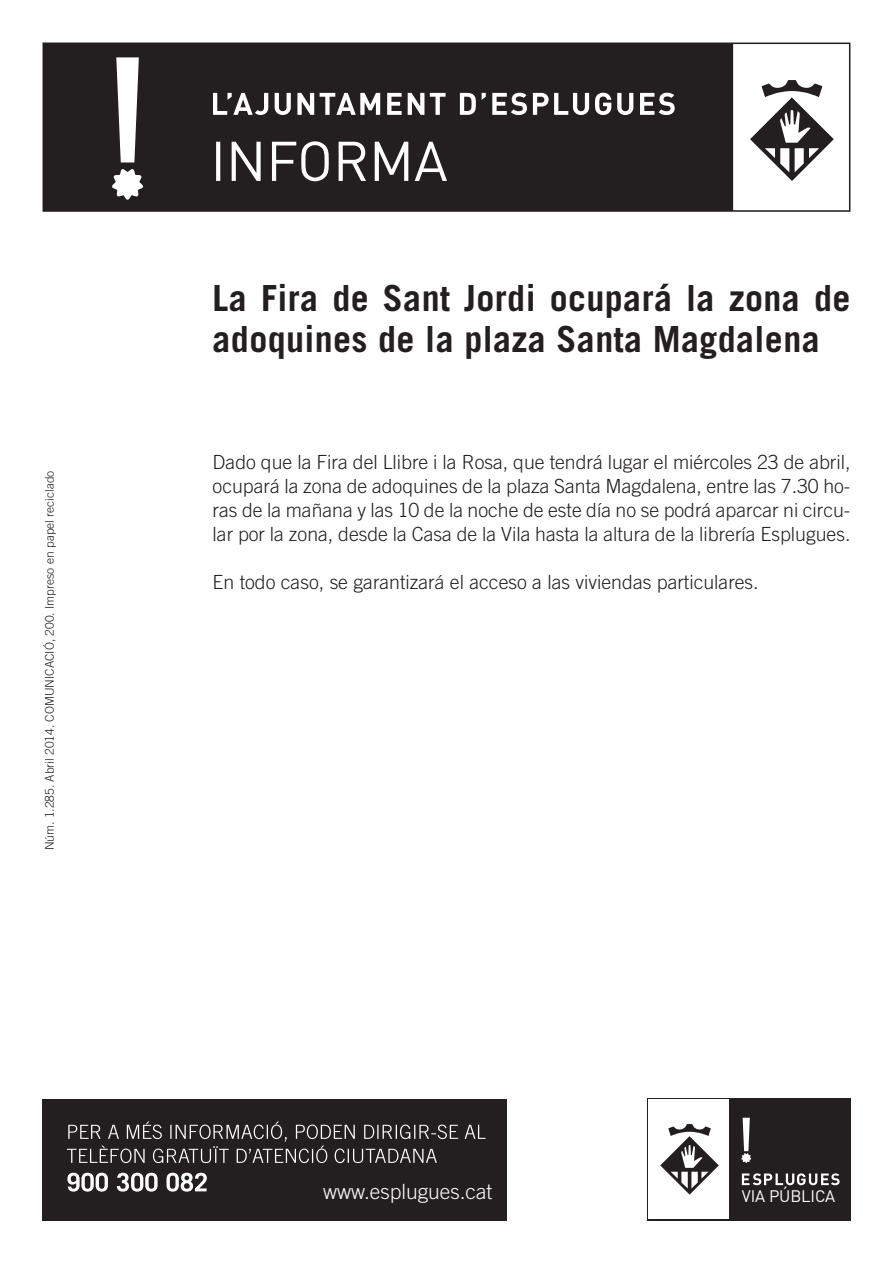
<style>
.page{position:relative;width:893px;height:1263px;background:#fff}
.page>*{position:absolute;margin:0;border:0;box-sizing:border-box;transform-origin:0 0}
.t1{font:700 36px/40.5px "Trade Gothic LT Com";letter-spacing:.01em;color:#231f20}
.t2{font:300 21px "Trade Gothic LT Com";color:#fafafa}
.t3{font:300 19.5px/24px "Trade Gothic LT Com";color:#231f20;text-align:justify}
.t4{font:16.5px "DIN";letter-spacing:-.01em;color:#fff}
.t5{font:300 12px "Trade Gothic LT Com";color:#231f20}
</style>
<div class="page">
<svg style="left:43px;top:43px;width:807px;height:169px;background:#433f40"></svg>
<svg style="left:216px;top:141px;width:231px;height:40px"></svg>
<svg style="left:213px;top:93px;width:462px;height:22px"></svg>
<svg style="left:112px;top:57px;width:32px;height:143px"></svg>
<div style="left:43px;top:1098px;width:464px;height:122px;background:#231f20"></div>
<svg style="left:67px;top:1173px;width:140px;height:18px"></svg>
<svg style="left:67px;top:1121px;width:418px;height:42px"></svg>
<div style="left:647px;top:1098px;width:203px;height:122px;background:#231f20"></div>
<div style="left:648px;top:1100px;width:81px;height:119px;background:#fff"></div>
<svg style="left:660px;top:1124px;width:59px;height:70px"></svg>
<svg style="left:741px;top:1118px;width:10px;height:45px"></svg>
<svg style="left:742px;top:1173px;width:97px;height:12px"></svg>
<p class="t5" style="left:43px;top:850px;width:381px;rotate:-90deg">Núm. 1.285. Abril 2014. COMUNICACIÓ, 200. Impreso en papel reciclado</p>
<p class="t1" style="left:213px;top:278px;width:639px">La Fira de Sant Jordi ocupará la zona de adoquines de la plaza Santa Magdalena</p>
<p class="t3" style="left:213px;top:450px;width:639px">Dado que la Fira del Llibre i la Rosa, que tendrá lugar el miércoles 23 de abril, ocupará la zona de adoquines de la plaza Santa Magdalena, entre las 7.30 ho&shy;ras de la mañana y las 10 de la noche de este día no se podrá aparcar ni circu&shy;lar por la zona, desde la Casa de la Vila hasta la altura de la librería Esplugues.</p>
<p class="t3" style="left:213px;top:570px;width:547px">En todo caso, se garantizará el acceso a las viviendas particulares.</p>
<p class="t2" style="left:323px;top:1179px;width:171px">www.esplugues.cat</p>
<p class="t4" style="left:742px;top:1186px;width:95px">VIA PÚBLICA</p>
</div>
